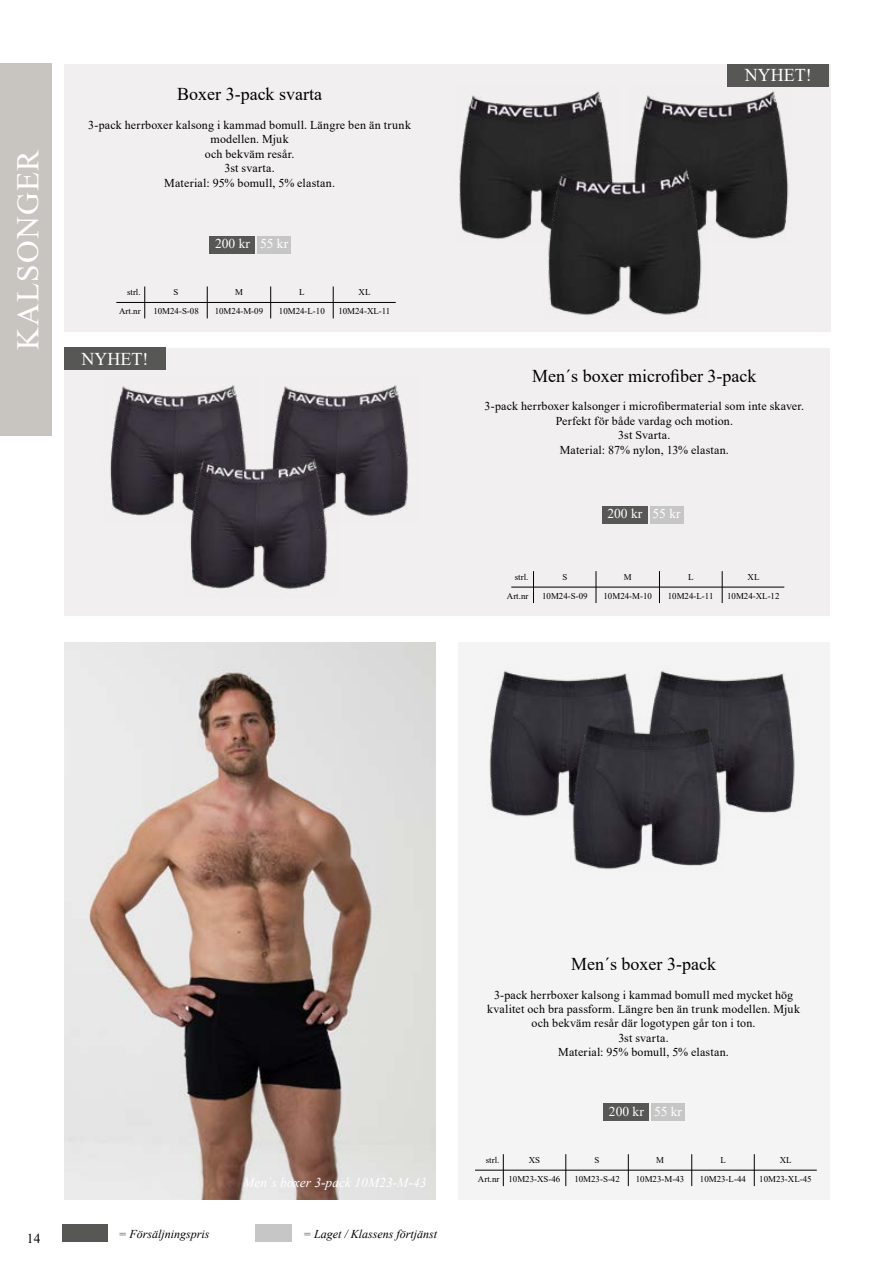
<style>
.page{position:relative;width:893px;height:1263px;background:#fff}
.page>*{position:absolute;margin:0;border:0;box-sizing:border-box;transform-origin:0 0}
.t1{font:31.5px "Times New Roman";letter-spacing:.035em;color:#fff}
.t2{font:18px "Times New Roman";color:#000}
.t3{font:18px "Times New Roman";color:#fff}
.t4{font:13.5px "Times New Roman";color:#fff}
.t5{font:italic 13.5px "Times New Roman";color:#fff}
.t6{font:13.5px "Times New Roman";color:#000}
.t7{font:12px/14.4px "Times New Roman";letter-spacing:.015em;color:#000;text-align:center}
.t8{font:italic 12px "Times New Roman";color:#000}
.t9{font:8.85px/19.2px "Times New Roman";color:#000;text-align:center}
</style>
<div class="page">
<div style="left:64px;top:64px;width:766px;height:268px;background:#f1eff0"></div>
<div style="left:0;top:64px;width:51px;height:372px;background:#c8c4bf"></div>
<hr style="left:207px;top:286px;width:1px;height:32px;background:#000">
<hr style="left:270px;top:286px;width:1px;height:32px;background:#000">
<hr style="left:333px;top:286px;width:1px;height:32px;background:#000">
<hr style="left:116px;top:302px;width:280px;height:1px;background:#000">
<hr style="left:144px;top:286px;width:1px;height:32px;background:#000">
<div style="left:210px;top:236px;width:45px;height:17px;background:#575756"></div>
<div style="left:258px;top:236px;width:33px;height:17px;background:#c6c6c6"></div>
<div style="left:63px;top:1225px;width:45px;height:17px;background:#575756"></div>
<div style="left:256px;top:1225px;width:36px;height:17px;background:#c6c6c6"></div>
<img style="left:459px;top:91px;width:152px;height:149px">
<img style="left:635px;top:86px;width:158px;height:153px">
<img style="left:544px;top:163px;width:162px;height:153px">
<img style="left:64px;top:642px;width:371px;height:557px">
<div style="left:727px;top:64px;width:102px;height:22px;background:#575756"></div>
<div style="left:458px;top:642px;width:371px;height:557px;background:#f4f4f4"></div>
<div style="left:64px;top:348px;width:765px;height:267px;background:#f1eff0"></div>
<hr style="left:596px;top:571px;width:1px;height:32px;background:#000">
<hr style="left:659px;top:571px;width:1px;height:32px;background:#000">
<hr style="left:722px;top:571px;width:1px;height:32px;background:#000">
<hr style="left:511px;top:587px;width:273px;height:1px;background:#000">
<hr style="left:533px;top:571px;width:1px;height:32px;background:#000">
<div style="left:602px;top:506px;width:45px;height:17px;background:#575756"></div>
<div style="left:650px;top:506px;width:34px;height:17px;background:#c6c6c6"></div>
<div style="left:64px;top:348px;width:102px;height:22px;background:#575756"></div>
<img style="left:110px;top:385px;width:135px;height:131px">
<img style="left:273px;top:385px;width:135px;height:131px">
<img style="left:184px;top:451px;width:153px;height:138px">
<hr style="left:628px;top:1154px;width:1px;height:32px;background:#000">
<hr style="left:691px;top:1154px;width:1px;height:32px;background:#000">
<hr style="left:754px;top:1154px;width:1px;height:32px;background:#000">
<hr style="left:475px;top:1170px;width:342px;height:1px;background:#000">
<hr style="left:566px;top:1154px;width:1px;height:32px;background:#000">
<hr style="left:503px;top:1154px;width:1px;height:32px;background:#000">
<div style="left:604px;top:1104px;width:45px;height:17px;background:#575756"></div>
<div style="left:651px;top:1104px;width:34px;height:17px;background:#c6c6c6"></div>
<img style="left:650px;top:670px;width:145px;height:143px">
<img style="left:489px;top:670px;width:145px;height:147px">
<img style="left:571px;top:719px;width:154px;height:151px">
<h1 class="t1" style="left:6px;top:350px;width:201px;rotate:-90deg">KALSONGER</h1>
<h2 class="t2" style="left:177px;top:81px;width:146px">Boxer 3-pack svarta</h2>
<p class="t7" style="left:88px;top:117px;width:324px">3-pack herrboxer kalsong i kammad bomull. Längre ben än trunk modellen. Mjuk<br>och bekväm resår.<br>3st svarta.<br>Material: 95% bomull, 5% elastan.</p>
<p class="t9" style="left:127px;top:282px;width:15px">strl.</p>
<p class="t4" style="left:215px;top:234px;width:75px">200 kr 55 kr</p>
<p class="t9" style="left:174px;top:282px;width:6px">S</p>
<p class="t9" style="left:235px;top:282px;width:9px">M</p>
<p class="t9" style="left:299px;top:282px;width:7px">L</p>
<p class="t9" style="left:359px;top:282px;width:13px">XL</p>
<p class="t9" style="left:119px;top:301px;width:23px">Art.nr</p>
<p class="t9" style="left:153px;top:301px;width:47px">10M24-S-08</p>
<p class="t9" style="left:215px;top:301px;width:50px">10M24-M-09</p>
<p class="t9" style="left:279px;top:301px;width:47px">10M24-L-10</p>
<p class="t9" style="left:338px;top:301px;width:54px">10M24-XL-11</p>
<h2 class="t3" style="left:81px;top:346px;width:68px">NYHET!</h2>
<h2 class="t3" style="left:745px;top:63px;width:68px">NYHET!</h2>
<h2 class="t2" style="left:532px;top:363px;width:226px">Men´s boxer microfiber 3-pack</h2>
<p class="t7" style="left:485px;top:399px;width:321px">3-pack herrboxer kalsonger i microfibermaterial som inte skaver.<br>Perfekt för både vardag och motion.<br>3st Svarta.<br>Material: 87% nylon, 13% elastan.</p>
<p class="t9" style="left:515px;top:567px;width:15px">strl.</p>
<p class="t4" style="left:607px;top:504px;width:75px">200 kr 55 kr</p>
<p class="t9" style="left:562px;top:567px;width:6px">S</p>
<p class="t9" style="left:624px;top:567px;width:9px">M</p>
<p class="t9" style="left:688px;top:567px;width:7px">L</p>
<p class="t9" style="left:748px;top:567px;width:13px">XL</p>
<p class="t9" style="left:507px;top:586px;width:23px">Art.nr</p>
<p class="t9" style="left:542px;top:586px;width:47px">10M24-S-09</p>
<p class="t9" style="left:603px;top:586px;width:50px">10M24-M-10</p>
<p class="t9" style="left:668px;top:586px;width:47px">10M24-L-11</p>
<p class="t9" style="left:727px;top:586px;width:54px">10M24-XL-12</p>
<p class="t5" style="left:243px;top:1173px;width:185px">Men´s boxer 3-pack 10M23-M-43</p>
<p class="t6" style="left:27px;top:1228px;width:15px">14</p>
<p class="t8" style="left:118px;top:1225px;width:93px">= Försäljningspris</p>
<p class="t8" style="left:303px;top:1225px;width:136px">= Laget / Klassens förtjänst</p>
<h2 class="t2" style="left:571px;top:951px;width:146px">Men´s boxer 3-pack</h2>
<p class="t7" style="left:487px;top:987px;width:314px">3-pack herrboxer kalsong i kammad bomull med mycket hög kvalitet och bra passform. Längre ben än trunk modellen. Mjuk och bekväm resår där logotypen går ton i ton.<br>3st svarta.<br>Material: 95% bomull, 5% elastan.</p>
<p class="t4" style="left:609px;top:1102px;width:75px">200 kr 55 kr</p>
<p class="t9" style="left:486px;top:1150px;width:15px">strl.</p>
<p class="t9" style="left:508px;top:1150px;width:53px">XS<br>10M23-XS-46</p>
<p class="t9" style="left:595px;top:1150px;width:6px">S</p>
<p class="t9" style="left:656px;top:1150px;width:9px">M</p>
<p class="t9" style="left:720px;top:1150px;width:7px">L</p>
<p class="t9" style="left:780px;top:1150px;width:13px">XL</p>
<p class="t9" style="left:478px;top:1169px;width:23px">Art.nr</p>
<p class="t9" style="left:574px;top:1169px;width:47px">10M23-S-42</p>
<p class="t9" style="left:636px;top:1169px;width:50px">10M23-M-43</p>
<p class="t9" style="left:700px;top:1169px;width:47px">10M23-L-44</p>
<p class="t9" style="left:759px;top:1169px;width:54px">10M23-XL-45</p>
</div>
